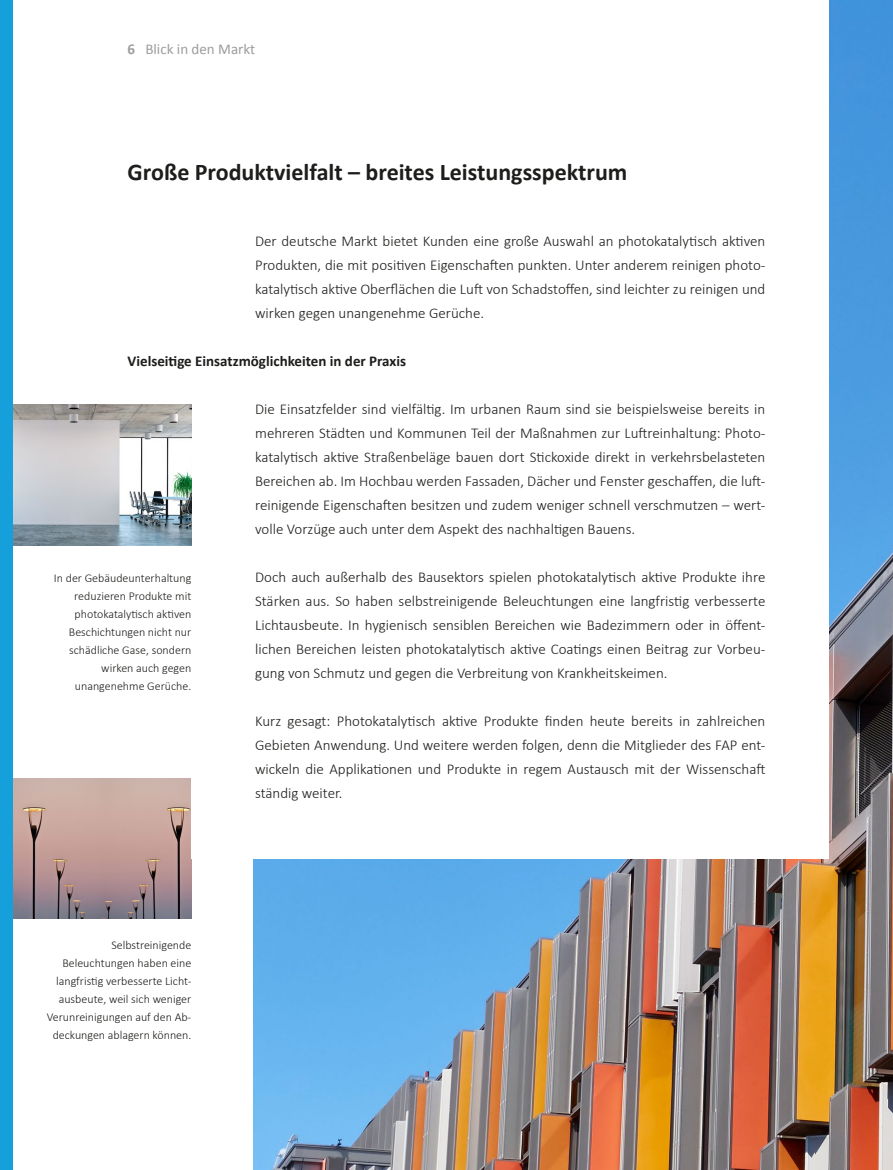
<style>
.page{position:relative;width:893px;height:1170px;background:#fff}
.page>*{position:absolute;margin:0;border:0;box-sizing:border-box;transform-origin:0 0}
.t1{font:700 24px "Calibri";color:#1d1d1b}
.t2{font:300 15px/24px "Calibri";color:#1d1d1b;text-align:justify}
.t3{font:700 15px "Calibri";color:#1d1d1b}
.t4{font:15px "Calibri";color:#9d9d9c}
.t5{font:300 12px/18px "Calibri";color:#1d1d1b;text-align:right}
.s1{font-weight:700}
</style>
<div class="page">
<img style="left:254px;top:0;width:639px;height:1169px">
<img style="left:13px;top:778px;width:178px;height:140px">
<div style="left:191px;top:0;width:638px;height:858px;background:#fff"></div>
<img style="left:13px;top:404px;width:178px;height:141px">
<div style="left:0;top:0;width:13px;height:1169px;background:#159fdb"></div>
<p class="t4" style="left:128px;top:39px;width:129px"><span class="s1">6</span> Blick in den Markt</p>
<h1 class="t1" style="left:128px;top:156px;width:501px">Große Produktvielfalt – breites Leistungsspektrum</h1>
<p class="t2" style="left:255px;top:228px;width:512px">Der deutsche Markt bietet Kunden eine große Auswahl an photokatalytisch aktiven Produkten, die mit positiven Eigenschaften punkten. Unter anderem reinigen photo&shy;katalytisch aktive Oberflächen die Luft von Schadstoffen, sind leichter zu reinigen und wirken gegen unangenehme Gerüche.</p>
<p class="t3" style="left:128px;top:351px;width:280px">Vielseitige Einsatzmöglichkeiten in der Praxis</p>
<p class="t2" style="left:255px;top:396px;width:512px">Die Einsatzfelder sind vielfältig. Im urbanen Raum sind sie beispielsweise bereits in mehreren Städten und Kommunen Teil der Maßnahmen zur Luftreinhaltung: Photo&shy;katalytisch aktive Straßenbeläge bauen dort Stickoxide direkt in verkehrsbelasteten Bereichen ab. Im Hochbau werden Fassaden, Dächer und Fenster geschaffen, die luft&shy;reinigende Eigenschaften besitzen und zudem weniger schnell verschmutzen – wert&shy;volle Vorzüge auch unter dem Aspekt des nachhaltigen Bauens.</p>
<p class="t2" style="left:255px;top:564px;width:512px">Doch auch außerhalb des Bausektors spielen photokatalytisch aktive Produkte ihre Stärken aus. So haben selbstreinigende Beleuchtungen eine langfristig verbesserte Lichtausbeute. In hygienisch sensiblen Bereichen wie Badezimmern oder in öffent&shy;lichen Bereichen leisten photokatalytisch aktive Coatings einen Beitrag zur Vorbeu&shy;gung von Schmutz und gegen die Verbreitung von Krankheitskeimen.</p>
<p class="t2" style="left:255px;top:708px;width:512px">Kurz gesagt: Photokatalytisch aktive Produkte finden heute bereits in zahlreichen Gebieten Anwendung. Und weitere werden folgen, denn die Mitglieder des FAP ent&shy;wickeln die Applikationen und Produkte in regem Austausch mit der Wissenschaft ständig weiter.</p>
<p class="t5" style="left:54px;top:568px;width:139px">In der Gebäudeunterhaltung reduzieren Produkte mit photokatalytisch aktiven<br>Beschichtungen nicht nur schädliche Gase, sondern wirken auch gegen unangenehme Gerüche.</p>
<p class="t5" style="left:47px;top:934px;width:146px">Selbstreinigende<br>Beleuchtungen haben eine langfristig verbesserte Licht&shy;ausbeute, weil sich weniger<br>Verunreinigungen auf den Ab&shy;deckungen ablagern können.</p>
</div>
